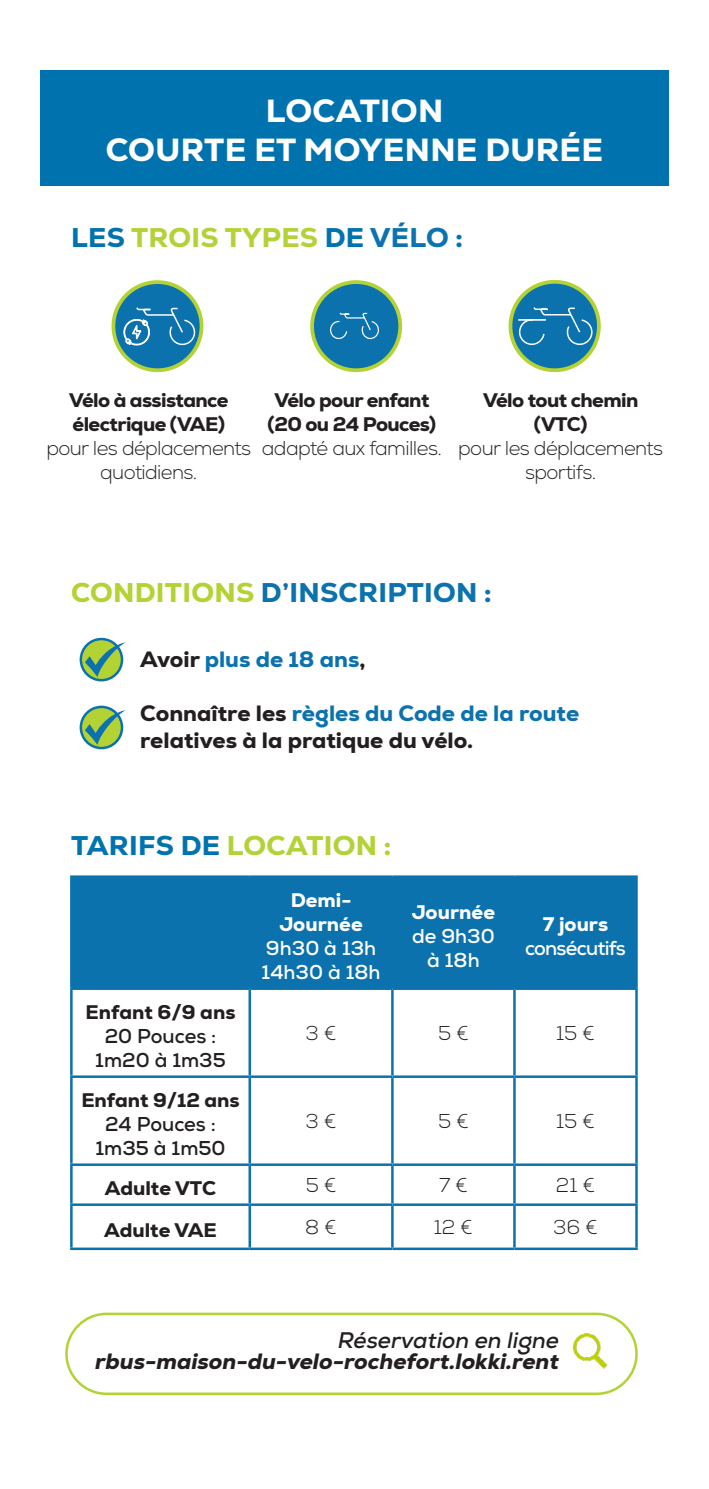
<style>
.page{position:relative;width:709px;height:1489px;background:#fff}
.page>*{position:absolute;margin:0;border:0;box-sizing:border-box;transform-origin:0 0}
.t1{font:800 32.5px/39px "Nexa";letter-spacing:.01em;color:#fff;text-align:center}
.t2{font:800 27.5px "Nexa";letter-spacing:.01em;color:#0c72ae}
.t3{font:800 27.5px "Nexa";letter-spacing:.01em;color:#b3d238}
.t4{font:800 27.5px "Nexa";letter-spacing:.01em;color:#0073ae}
.t5{font:800 22.5px "Nexa";color:#0c72ae}
.t6{font:italic 800 22.5px "Nexa";color:#231f20}
.t7{font:800 22.5px "Nexa";color:#231f20}
.t8{font:italic 700 22.5px "Nexa";color:#231f20}
.t9{font:300 20px/24px "Nexa";letter-spacing:-.03em;color:#231f20;text-align:center}
.t10{font:800 20px "Nexa";letter-spacing:-.03em;color:#231f20}
.t11{font:800 20px "Nexa";color:#231f20}
.t12{font:700 20px/24px "Nexa";color:#231f20;text-align:center}
.t13{font:700 20px "Nexa";color:#fff}
.t14{font:800 20px "Nexa";color:#fff}
.t15{font:700 20px "Nexa";letter-spacing:-.04em;color:#fff}
.s1{color:#0073ae}
.s2{color:#0b73af}
.s3{color:#b3d234}
.s4{color:#231f20}
.s5{color:#b3d238}
</style>
<div class="page">
<div style="left:65px;top:1312px;width:572px;height:82px;border:2px solid #b3d234;border-radius:40px"></div>
<div style="left:40px;top:71px;width:628px;height:115px;background:#0073ae"></div>
<svg style="left:80px;top:637px;width:43px;height:44px"></svg>
<svg style="left:80px;top:705px;width:43px;height:44px"></svg>
<svg style="left:85px;top:642px;width:41px;height:35px"></svg>
<svg style="left:85px;top:710px;width:41px;height:34px"></svg>
<div style="left:73px;top:877px;width:562px;height:110px;background:#0c72ae"></div>
<hr style="left:70px;top:875px;width:180px;height:2px;background:#0c72ae">
<hr style="left:250px;top:875px;width:142px;height:2px;background:#0c72ae">
<hr style="left:392px;top:875px;width:122px;height:2px;background:#0c72ae">
<hr style="left:514px;top:875px;width:123px;height:2px;background:#0c72ae">
<hr style="left:70px;top:877px;width:3px;height:110px;background:#0c72ae">
<hr style="left:248px;top:877px;width:3px;height:110px;background:#0c72ae">
<hr style="left:391px;top:877px;width:2px;height:110px;background:#0c72ae">
<hr style="left:513px;top:877px;width:2px;height:110px;background:#0c72ae">
<hr style="left:635px;top:877px;width:2px;height:110px;background:#0c72ae">
<hr style="left:70px;top:1205px;width:3px;height:42px;background:#0c72ae">
<hr style="left:248px;top:1205px;width:3px;height:42px;background:#0c72ae">
<hr style="left:391px;top:1205px;width:2px;height:42px;background:#0c72ae">
<hr style="left:513px;top:1205px;width:2px;height:42px;background:#0c72ae">
<hr style="left:635px;top:1205px;width:2px;height:42px;background:#0c72ae">
<hr style="left:70px;top:1247px;width:180px;height:2px;background:#0c72ae">
<hr style="left:250px;top:1247px;width:142px;height:2px;background:#0c72ae">
<hr style="left:392px;top:1247px;width:122px;height:2px;background:#0c72ae">
<hr style="left:514px;top:1247px;width:123px;height:2px;background:#0c72ae">
<hr style="left:70px;top:989px;width:3px;height:86px;background:#0c72ae">
<hr style="left:70px;top:987px;width:180px;height:2px;background:#0c72ae">
<hr style="left:250px;top:987px;width:142px;height:2px;background:#0c72ae">
<hr style="left:392px;top:987px;width:122px;height:2px;background:#0c72ae">
<hr style="left:514px;top:987px;width:123px;height:2px;background:#0c72ae">
<hr style="left:248px;top:989px;width:3px;height:86px;background:#0c72ae">
<hr style="left:391px;top:989px;width:2px;height:86px;background:#0c72ae">
<hr style="left:513px;top:989px;width:2px;height:86px;background:#0c72ae">
<hr style="left:635px;top:989px;width:2px;height:86px;background:#0c72ae">
<hr style="left:70px;top:1077px;width:3px;height:86px;background:#0c72ae">
<hr style="left:70px;top:1075px;width:180px;height:2px;background:#0c72ae">
<hr style="left:250px;top:1075px;width:142px;height:2px;background:#0c72ae">
<hr style="left:392px;top:1075px;width:122px;height:2px;background:#0c72ae">
<hr style="left:514px;top:1075px;width:123px;height:2px;background:#0c72ae">
<hr style="left:248px;top:1077px;width:3px;height:86px;background:#0c72ae">
<hr style="left:391px;top:1077px;width:2px;height:86px;background:#0c72ae">
<hr style="left:513px;top:1077px;width:2px;height:86px;background:#0c72ae">
<hr style="left:635px;top:1077px;width:2px;height:86px;background:#0c72ae">
<hr style="left:70px;top:1165px;width:3px;height:38px;background:#0c72ae">
<hr style="left:70px;top:1163px;width:180px;height:2px;background:#0c72ae">
<hr style="left:250px;top:1163px;width:142px;height:2px;background:#0c72ae">
<hr style="left:392px;top:1163px;width:122px;height:2px;background:#0c72ae">
<hr style="left:514px;top:1163px;width:123px;height:2px;background:#0c72ae">
<hr style="left:248px;top:1165px;width:3px;height:38px;background:#0c72ae">
<hr style="left:391px;top:1165px;width:2px;height:38px;background:#0c72ae">
<hr style="left:513px;top:1165px;width:2px;height:38px;background:#0c72ae">
<hr style="left:635px;top:1165px;width:2px;height:38px;background:#0c72ae">
<hr style="left:70px;top:1203px;width:180px;height:2px;background:#0c72ae">
<hr style="left:250px;top:1203px;width:142px;height:2px;background:#0c72ae">
<hr style="left:392px;top:1203px;width:122px;height:2px;background:#0c72ae">
<hr style="left:514px;top:1203px;width:123px;height:2px;background:#0c72ae">
<img style="left:573px;top:1333px;width:35px;height:36px">
<div style="left:310px;top:280px;width:92px;height:92px;background:#0c72ae;border:4px solid #b3d234;border-radius:50%"></div>
<svg style="left:111px;top:280px;width:92px;height:92px;background:#3e8e8e"></svg>
<svg style="left:124px;top:306px;width:73px;height:41px;background:#3086b9"></svg>
<svg style="left:508px;top:280px;width:92px;height:92px;background:#3f8f8d"></svg>
<svg style="left:517px;top:305px;width:77px;height:42px;background:#227eb4"></svg>
<hr style="left:518px;top:319px;width:28px;height:2px;background:#fff">
<svg style="left:330px;top:312px;width:49px;height:28px"></svg>
<p class="t1" style="left:106px;top:91px;width:499px">LOCATION<br>COURTE ET MOYENNE DURÉE</p>
<p class="t3" style="left:71px;top:219px;width:393px"><span class="s1">LES</span> TROIS TYPES <span class="s1">DE</span> <span class="s2">VÉLO</span> <span class="s1">:</span></p>
<p class="t10" style="left:69px;top:387px;width:161px">Vélo à assistance</p>
<p class="t10" style="left:73px;top:411px;width:154px">électrique (VAE)</p>
<p class="t9" style="left:46px;top:436px;width:206px">pour les déplacements quotidiens.</p>
<p class="t10" style="left:274px;top:387px;width:157px">Vélo pour enfant</p>
<p class="t10" style="left:268px;top:411px;width:170px">(20 ou 24 Pouces)</p>
<p class="t9" style="left:262px;top:436px;width:181px">adapté aux familles.</p>
<p class="t10" style="left:483px;top:387px;width:157px">Vélo tout chemin</p>
<p class="t10" style="left:534px;top:411px;width:55px">(VTC)</p>
<p class="t9" style="left:458px;top:436px;width:206px">pour les déplacements sportifs.</p>
<p class="t2" style="left:71px;top:575px;width:422px"><span class="s3">CONDITIONS</span> D’INSCRIPTION :</p>
<p class="t5" style="left:140px;top:644px;width:227px"><span class="s4">Avoir</span> plus de 18 ans<span class="s4">,</span></p>
<p class="t5" style="left:140px;top:698px;width:440px"><span class="s4">Connaître les</span> règles du Code de la route</p>
<p class="t7" style="left:140px;top:725px;width:334px">relatives à la pratique du vélo.</p>
<p class="t4" style="left:71px;top:828px;width:321px">TARIFS DE <span class="s5">LOCATION</span> <span class="s3">:</span></p>
<p class="t14" style="left:291px;top:886px;width:62px">Demi-</p>
<p class="t14" style="left:279px;top:910px;width:85px">Journée</p>
<p class="t13" style="left:266px;top:934px;width:112px">9h30 à 13h</p>
<p class="t13" style="left:262px;top:958px;width:120px">14h30 à 18h</p>
<p class="t14" style="left:412px;top:898px;width:85px">Journée</p>
<p class="t13" style="left:412px;top:922px;width:84px">de 9h30</p>
<p class="t13" style="left:427px;top:946px;width:54px">à 18h</p>
<p class="t14" style="left:542px;top:910px;width:67px">7 jours</p>
<p class="t15" style="left:525px;top:934px;width:102px">consécutifs</p>
<p class="t11" style="left:86px;top:998px;width:151px">Enfant 6/9 ans</p>
<p class="t12" style="left:95px;top:1023px;width:132px">20 Pouces :<br>1m20 à 1m35</p>
<p class="t9" style="left:306px;top:1021px;width:32px">3 €</p>
<p class="t9" style="left:438px;top:1021px;width:32px">5 €</p>
<p class="t9" style="left:556px;top:1021px;width:40px">15 €</p>
<p class="t11" style="left:81px;top:1086px;width:160px">Enfant 9/12 ans</p>
<p class="t12" style="left:95px;top:1111px;width:132px">24 Pouces :<br>1m35 à 1m50</p>
<p class="t9" style="left:306px;top:1109px;width:32px">3 €</p>
<p class="t9" style="left:438px;top:1109px;width:32px">5 €</p>
<p class="t9" style="left:556px;top:1109px;width:40px">15 €</p>
<p class="t11" style="left:105px;top:1174px;width:113px">Adulte VTC</p>
<p class="t9" style="left:306px;top:1173px;width:32px">5 €</p>
<p class="t9" style="left:439px;top:1173px;width:30px">7 €</p>
<p class="t9" style="left:556px;top:1173px;width:40px">21 €</p>
<p class="t11" style="left:104px;top:1216px;width:114px">Adulte VAE</p>
<p class="t9" style="left:305px;top:1215px;width:33px">8 €</p>
<p class="t9" style="left:434px;top:1215px;width:40px">12 €</p>
<p class="t9" style="left:553px;top:1215px;width:46px">36 €</p>
<p class="t8" style="left:337px;top:1325px;width:228px">Réservation en ligne</p>
<p class="t6" style="left:94px;top:1346px;width:470px">rbus-maison-du-velo-rochefort.lokki.rent</p>
</div>
